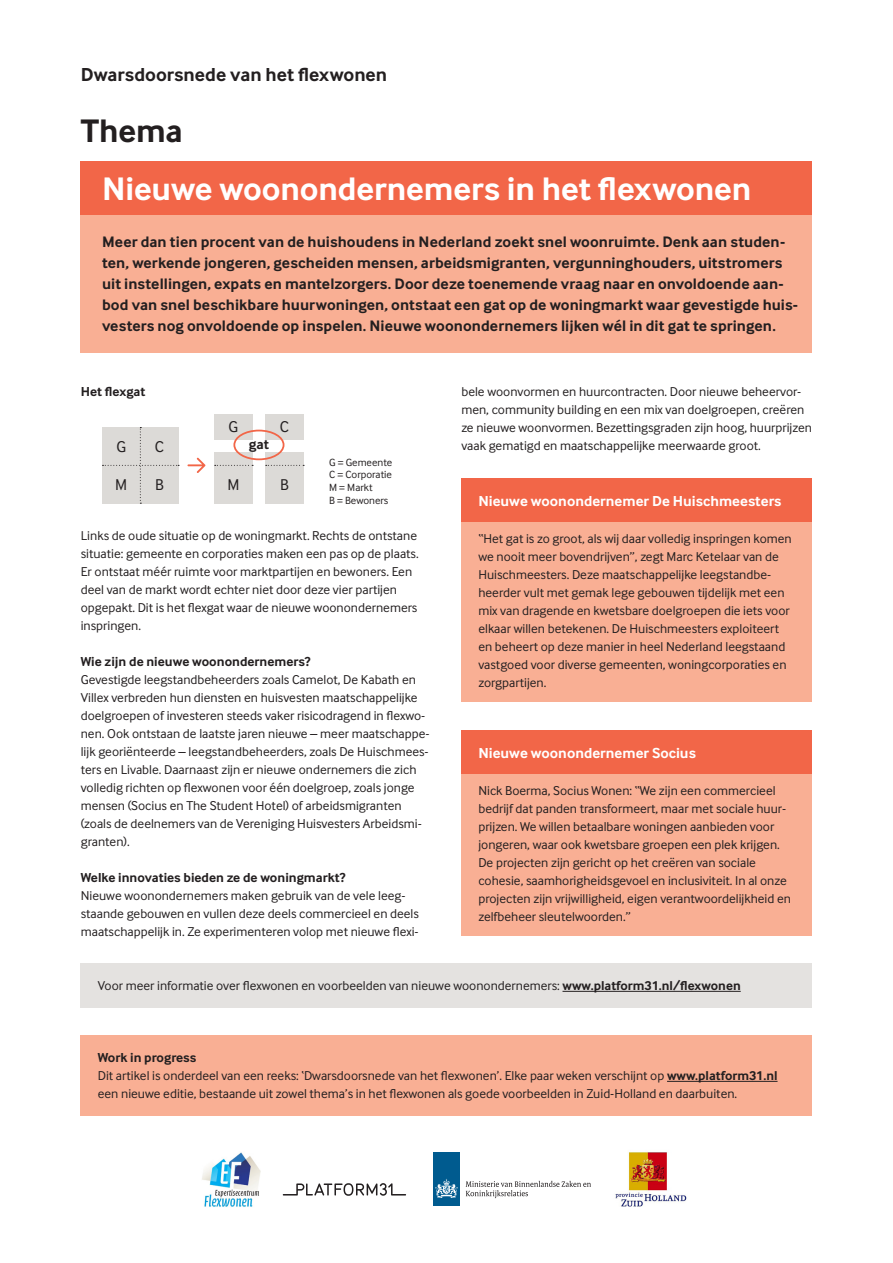
<style>
.page{position:relative;width:893px;height:1263px;background:#fff}
.page>*{position:absolute;margin:0;border:0;box-sizing:border-box;transform-origin:0 0}
.Titel{font:700 33.75px "Inter Face";letter-spacing:-.005em;color:#fff}
.Titel-2{font:700 33.75px "Inter Face";letter-spacing:-.005em;color:#231f20}
.Tussenkop{font:700 19.5px "Inter Face";color:#231f20}
.Hoofdstukkop_in_vlak{font:16.2px "Inter Face";color:#231f20}
.Intro{font:700 15.75px/21px "Inter Face";letter-spacing:.005em;color:#231f20}
.Subkopje{font:700 15px "Inter Face";color:#fff}
.Hoofdstukkop_in_vlak-2{font:700 14.4px "Inter Face";color:#231f20}
.Subkopje-2{font:700 13.5px "Inter Face";color:#231f20}
.Bodytekst{font:13.35px/18px "Inter Face";color:#231f20}
.Bodytekst-2{font:10.8px "Inter Face";color:#231f20}
.s1{font-weight:700}
</style>
<div class="page">
<div style="left:433px;top:1152px;width:27px;height:53px;background:#005b8f"></div>
<svg style="left:435px;top:1179px;width:23px;height:19px"></svg>
<svg style="left:466px;top:1181px;width:125px;height:17px"></svg>
<div style="left:81px;top:162px;width:731px;height:54px;background:#f26648"></div>
<div style="left:461px;top:522px;width:351px;height:180px;background:#f9af94"></div>
<div style="left:461px;top:774px;width:351px;height:162px;background:#f9af94"></div>
<div style="left:461px;top:478px;width:351px;height:44px;background:#f26648"></div>
<div style="left:461px;top:730px;width:351px;height:44px;background:#f26648"></div>
<div style="left:81px;top:216px;width:731px;height:137px;background:#f9af94"></div>
<div style="left:81px;top:1035px;width:731px;height:81px;background:#f9af94"></div>
<hr style="left:667px;top:1081px;width:110px;height:1px;background:#231f20">
<div style="left:102px;top:427px;width:77px;height:77px;background:#dcdad7"></div>
<div style="left:214px;top:414px;width:39px;height:26px;background:#dcdad7"></div>
<div style="left:214px;top:453px;width:39px;height:12px;background:#dcdad7"></div>
<div style="left:214px;top:465px;width:39px;height:39px;background:#dcdad7"></div>
<div style="left:265px;top:414px;width:39px;height:26px;background:#dcdad7"></div>
<div style="left:265px;top:453px;width:39px;height:12px;background:#dcdad7"></div>
<div style="left:265px;top:465px;width:39px;height:39px;background:#dcdad7"></div>
<svg style="left:266px;top:465px;width:38px;height:1px"></svg>
<svg style="left:215px;top:465px;width:38px;height:1px"></svg>
<div style="left:233px;top:430px;width:51px;height:30px;border:2px solid #f26648;border-radius:50%"></div>
<svg style="left:187px;top:458px;width:18px;height:15px"></svg>
<div style="left:81px;top:963px;width:731px;height:45px;background:#e4e2e0"></div>
<hr style="left:562px;top:991px;width:179px;height:1px;background:#231f20">
<img style="left:615px;top:1152px;width:72px;height:55px">
<img style="left:202px;top:1152px;width:58px;height:55px">
<svg style="left:283px;top:1183px;width:123px;height:13px"></svg>
<p class="Tussenkop" style="left:81px;top:63px;width:308px">Dwarsdoorsnede van het flexwonen</p>
<p class="Titel-2" style="left:81px;top:111px;width:104px">Thema</p>
<p class="Titel" style="left:102px;top:169px;width:651px">Nieuwe woonondernemers in het flexwonen</p>
<p class="Intro" style="left:102px;top:232px;width:697px">Meer dan tien procent van de huishoudens in Nederland zoekt snel woonruimte. Denk aan studen&shy;ten, werkende jongeren, gescheiden mensen, arbeidsmigranten, vergunninghouders, uitstromers uit instellingen, expats en mantelzorgers. Door deze toenemende vraag naar en onvoldoende aan&shy;bod van snel beschikbare huurwoningen, ontstaat een gat op de woningmarkt waar gevestigde huis&shy;vesters nog onvoldoende op inspelen. Nieuwe woonondernemers lijken wél in dit gat te springen.</p>
<p class="Subkopje-2" style="left:81px;top:383px;width:66px">Het flexgat</p>
<p class="Hoofdstukkop_in_vlak" style="left:116px;top:437px;width:11px">G</p>
<p class="Hoofdstukkop_in_vlak" style="left:115px;top:475px;width:14px">M</p>
<p class="Hoofdstukkop_in_vlak" style="left:155px;top:437px;width:11px">C</p>
<p class="Hoofdstukkop_in_vlak" style="left:155px;top:475px;width:10px">B</p>
<p class="Hoofdstukkop_in_vlak" style="left:229px;top:418px;width:11px">G</p>
<p class="Hoofdstukkop_in_vlak" style="left:227px;top:475px;width:14px">M</p>
<p class="Hoofdstukkop_in_vlak-2" style="left:249px;top:436px;width:22px">gat</p>
<p class="Hoofdstukkop_in_vlak" style="left:280px;top:418px;width:11px">C</p>
<p class="Hoofdstukkop_in_vlak" style="left:280px;top:475px;width:10px">B</p>
<p class="Bodytekst-2" style="left:329px;top:456px;width:65px">G = Gemeente</p>
<p class="Bodytekst-2" style="left:329px;top:469px;width:64px">C = Corporatie</p>
<p class="Bodytekst-2" style="left:329px;top:481px;width:45px">M = Markt</p>
<p class="Bodytekst-2" style="left:329px;top:494px;width:61px">B = Bewoners</p>
<p class="Bodytekst" style="left:81px;top:526px;width:339px">Links de oude situatie op de woningmarkt. Rechts de ontstane situatie: gemeente en corporaties maken een pas op de plaats.<br>Er ontstaat méér ruimte voor marktpartijen en bewoners. Een deel van de markt wordt echter niet door deze vier partijen opgepakt. Dit is het flexgat waar de nieuwe woonondernemers inspringen.</p>
<p class="Subkopje-2" style="left:81px;top:653px;width:231px">Wie zijn de nieuwe woonondernemers?</p>
<p class="Bodytekst" style="left:81px;top:670px;width:350px">Gevestigde leegstandbeheerders zoals Camelot, De Kabath en Villex verbreden hun diensten en huisvesten maatschappelijke doelgroepen of investeren steeds vaker risicodragend in flexwo&shy;nen. Ook ontstaan de laatste jaren nieuwe – meer maatschappe&shy;lijk georiënteerde – leegstandbeheerders, zoals De Huischmees&shy;ters en Livable. Daarnaast zijn er nieuwe ondernemers die zich volledig richten op flexwonen voor één doelgroep, zoals jonge mensen (Socius en The Student Hotel) of arbeidsmigranten (zoals de deelnemers van de Vereniging Huisvesters Arbeidsmi&shy;granten).</p>
<p class="Subkopje-2" style="left:81px;top:869px;width:266px">Welke innovaties bieden ze de woningmarkt?</p>
<p class="Bodytekst" style="left:81px;top:886px;width:340px">Nieuwe woonondernemers maken gebruik van de vele leeg&shy;staande gebouwen en vullen deze deels commercieel en deels maatschappelijk in. Ze experimenteren volop met nieuwe flexi-</p>
<p class="Bodytekst" style="left:461px;top:382px;width:352px">bele woonvormen en huurcontracten. Door nieuwe beheervor&shy;men, community building en een mix van doelgroepen, creëren ze nieuwe woonvormen. Bezettingsgraden zijn hoog, huurprijzen vaak gematigd en maatschappelijke meerwaarde groot.</p>
<p class="Subkopje" style="left:478px;top:492px;width:304px">Nieuwe woonondernemer De Huischmeesters</p>
<p class="Bodytekst" style="left:478px;top:530px;width:315px">“Het gat is zo groot, als wij daar volledig inspringen komen we nooit meer bovendrijven”, zegt Marc Ketelaar van de Huischmeesters. Deze maatschappelijke leegstandbe&shy;heerder vult met gemak lege gebouwen tijdelijk met een mix van dragende en kwetsbare doelgroepen die iets voor elkaar willen betekenen. De Huischmeesters exploiteert en beheert op deze manier in heel Nederland leegstaand vastgoed voor diverse gemeenten, woningcorporaties en zorgpartijen.</p>
<p class="Subkopje" style="left:478px;top:744px;width:219px">Nieuwe woonondernemer Socius</p>
<p class="Bodytekst" style="left:478px;top:782px;width:314px">Nick Boerma, Socius Wonen: “We zijn een commercieel bedrijf dat panden transformeert, maar met sociale huur&shy;prijzen. We willen betaalbare woningen aanbieden voor jongeren, waar ook kwetsbare groepen een plek krijgen.<br>De projecten zijn gericht op het creëren van sociale cohesie, saamhorigheidsgevoel en inclusiviteit. In al onze projecten zijn vrijwilligheid, eigen verantwoordelijkheid en zelfbeheer sleutelwoorden.”</p>
<p class="Bodytekst" style="left:98px;top:976px;width:644px">Voor meer informatie over flexwonen en voorbeelden van nieuwe woonondernemers: <span class="s1">www.platform31.nl/flexwonen</span></p>
<p class="Subkopje-2" style="left:98px;top:1049px;width:100px">Work in progress</p>
<p class="Bodytekst" style="left:98px;top:1066px;width:681px">Dit artikel is onderdeel van een reeks: ‘Dwarsdoorsnede van het flexwonen’. Elke paar weken verschijnt op <span class="s1">www.platform31.nl</span></p>
<p class="Bodytekst" style="left:98px;top:1084px;width:641px">een nieuwe editie, bestaande uit zowel thema’s in het flexwonen als goede voorbeelden in Zuid-Holland en daarbuiten.</p>
</div>
